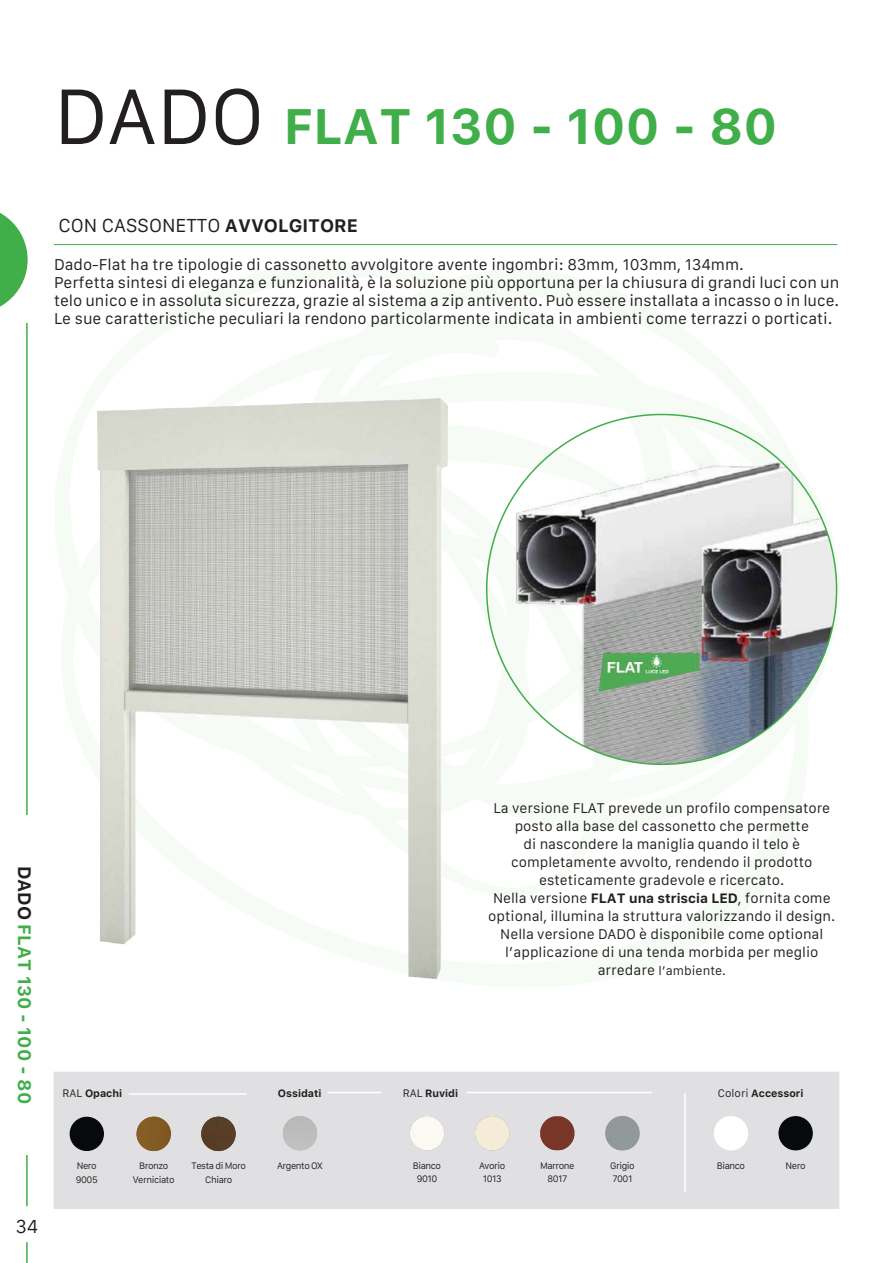
<style>
.page{position:relative;width:893px;height:1263px;background:#fff}
.page>*{position:absolute;margin:0;border:0;box-sizing:border-box;transform-origin:0 0}
.t1{font:700 49.5px "Galvji";color:#40ae49}
.t2{font:18px "Galvji";color:#231f20}
.t3{font:700 18px "Galvji";color:#40ae49}
.t4{font:15px/18px "Galvji";color:#231f20}
.t5{font:13.5px/18px "Galvji";color:#231f20;text-align:center}
.t6{font:12px "Galvji";color:#231f20}
.t7{font:700 10.5px "Galvji";color:#231f20}
.t8{font:9px/13.5px "Galvji";letter-spacing:-.05em;color:#231f20;text-align:center}
.s1{font-weight:400;font-size:75px;color:#231f20}
.s2{font-weight:700}
.s3{color:#231f20}
.s4{font-size:13.5px}
.s5{font-weight:400}
</style>
<div class="page">
<hr style="left:26px;top:1242px;width:2px;height:21px;background:#40ae49">
<hr style="left:26px;top:323px;width:2px;height:883px;background:#40ae49">
<svg style="left:0;top:213px;width:28px;height:94px"></svg>
<div style="left:54px;top:1071px;width:785px;height:138px;background:#e0e0e2;border:2px solid #e0e0e2"></div>
<hr style="left:54px;top:244px;width:783px;height:1px;background:#40ae49">
<img style="left:98px;top:399px;width:349px;height:579px">
<img style="left:515px;top:460px;width:322px;height:304px">
<hr style="left:129px;top:1093px;width:118px;height:2px;background:#fff">
<hr style="left:466px;top:1092px;width:186px;height:1px;background:#fff">
<hr style="left:327px;top:1092px;width:54px;height:1px;background:#fff">
<img style="left:283px;top:1116px;width:34px;height:34px">
<img style="left:410px;top:1116px;width:34px;height:34px;border-radius:17px">
<div style="left:778px;top:1116px;width:35px;height:34px;background:#070a0b;border-radius:50%"></div>
<div style="left:714px;top:1116px;width:34px;height:34px;background:#fff;border-radius:50%"></div>
<img style="left:475px;top:1116px;width:34px;height:34px;border-radius:17px">
<img style="left:540px;top:1116px;width:34px;height:34px">
<svg style="left:605px;top:1116px;width:35px;height:34px"></svg>
<img style="left:606px;top:1116px;width:33px;height:34px">
<div style="left:70px;top:1117px;width:34px;height:34px;background:#070a0b;border-radius:50%"></div>
<img style="left:137px;top:1117px;width:34px;height:34px;border-radius:17px">
<img style="left:201px;top:1117px;width:35px;height:34px;border-radius:17px">
<div style="left:11px;top:815px;width:31px;height:339px;background:#fff"></div>
<hr style="left:684px;top:1093px;width:2px;height:99px;background:#fff">
<h1 class="t1" style="left:54px;top:97px;width:725px"><span class="s1">DADO</span> FLAT 130 - 100 - 80</h1>
<p class="t2" style="left:58px;top:215px;width:301px">CON CASSONETTO <span class="s2">AVVOLGITORE</span></p>
<p class="t4" style="left:54px;top:256px;width:787px">Dado-Flat ha tre tipologie di cassonetto avvolgitore avente ingombri: 83mm, 103mm, 134mm.<br>Perfetta sintesi di eleganza e funzionalità, è la soluzione più opportuna per la chiusura di grandi luci con un telo unico e in assoluta sicurezza, grazie al sistema a zip antivento. Può essere installata a incasso o in luce.<br>Le sue caratteristiche peculiari la rendono particolarmente indicata in ambienti come terrazzi o porticati.</p>
<p class="t3" style="left:35px;top:865px;width:240px;rotate:90deg"><span class="s3">DADO</span> FLAT 130 - 100 - 80</p>
<p class="t2" style="left:16px;top:1216px;width:24px">34</p>
<p class="t5" style="left:488px;top:799px;width:348px">La versione FLAT prevede un profilo compensatore posto alla base del cassonetto che permette<br>di nascondere la maniglia quando il telo è completamente avvolto, rendendo il prodotto esteticamente gradevole e ricercato.<br>Nella versione <span class="s2">FLAT una striscia LED</span>, fornita come optional, illumina la struttura valorizzando il design.<br>Nella versione DADO è disponibile come optional l’applicazione di una tenda morbida per meglio</p>
<p class="t6" style="left:598px;top:964px;width:130px"><span class="s4">arredare</span> l’ambiente.</p>
<p class="t7" style="left:63px;top:1087px;width:61px"><span class="s5">RAL</span> Opachi</p>
<p class="t7" style="left:278px;top:1087px;width:45px">Ossidati</p>
<p class="t7" style="left:403px;top:1087px;width:57px"><span class="s5">RAL</span> Ruvidi</p>
<p class="t7" style="left:718px;top:1087px;width:87px"><span class="s5">Colori</span> Accessori</p>
<p class="t8" style="left:76px;top:1159px;width:23px;text-align:left">Nero<br>9005</p>
<p class="t8" style="left:133px;top:1159px;width:43px">Bronzo<br>Verniciato</p>
<p class="t8" style="left:192px;top:1159px;width:56px">Testa di Moro<br>Chiaro</p>
<p class="t8" style="left:277px;top:1159px;width:47px">Argento OX</p>
<p class="t8" style="left:413px;top:1159px;width:30px">Bianco<br>9010</p>
<p class="t8" style="left:479px;top:1159px;width:28px">Avorio</p>
<p class="t8" style="left:717px;top:1159px;width:30px">Bianco</p>
<p class="t8" style="left:786px;top:1159px;width:21px">Nero</p>
<p class="t8" style="left:540px;top:1159px;width:36px">Marrone<br>8017</p>
<p class="t8" style="left:610px;top:1159px;width:26px;text-align:left">Grigio<br>7001</p>
<p class="t8" style="left:483px;top:1172px;width:20px">1013</p>
</div>
